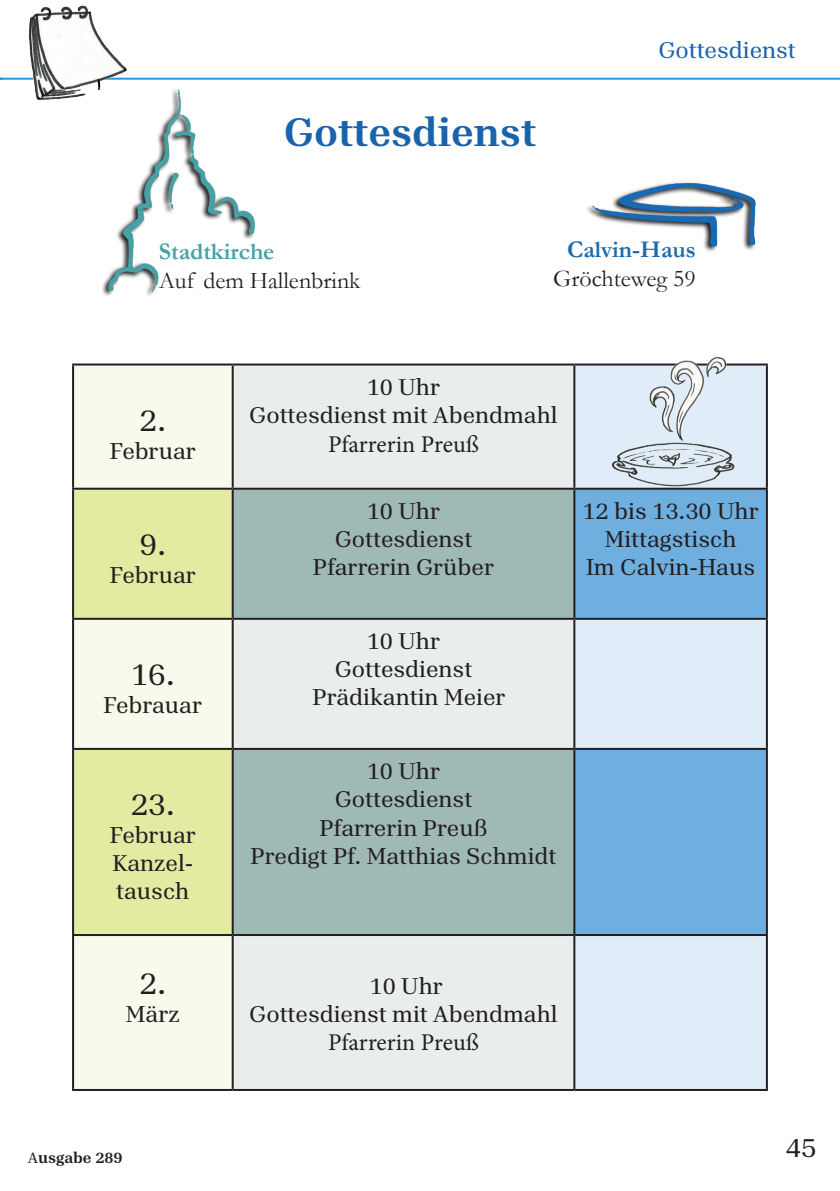
<style>
.page{position:relative;width:840px;height:1191px;background:#fff}
.page>*{position:absolute;margin:0;border:0;box-sizing:border-box;transform-origin:0 0}
.t1{font:700 42px "Aptos Serif";color:#1963ac}
.t2{font:32px "Aptos Serif";color:#231f20}
.t3{font:28px "Aptos Serif";color:#231f20}
.t4{font:24px/28px "Aptos Serif";color:#231f20;text-align:center}
.t5{font:24px "Garamond";color:#231f20}
.t6{font:24px "Minion Pro";color:#231f20}
.t7{font:24px "Aptos Serif";color:#1963ac}
.t8{font:700 24px "Garamond";color:#46a2a6}
.t9{font:700 24px "Garamond";color:#1f6aac}
.t10{font:700 16px "Aptos Serif";color:#231f20}
.s1{font-weight:400}
</style>
<div class="page">
<hr style="left:0;top:78px;width:839px;height:2px;background:#279ad6">
<img style="left:102px;top:89px;width:154px;height:207px">
<img style="left:578px;top:77px;width:189px;height:175px">
<img style="left:27px;top:5px;width:102px;height:100px">
<div style="left:74px;top:365px;width:157px;height:724px;background:#f8faeb"></div>
<div style="left:233px;top:365px;width:340px;height:724px;background:#e9eeed"></div>
<div style="left:575px;top:365px;width:190px;height:724px;background:#e0ecf7"></div>
<svg style="left:74px;top:490px;width:157px;height:444px;background:#e8efb7"></svg>
<svg style="left:233px;top:490px;width:340px;height:444px;background:#b4c7c4"></svg>
<svg style="left:575px;top:490px;width:190px;height:444px;background:#8dbde2"></svg>
<hr style="left:72px;top:363px;width:160px;height:2px;background:#231f20">
<hr style="left:72px;top:365px;width:2px;height:123px;background:#231f20">
<hr style="left:232px;top:363px;width:342px;height:2px;background:#231f20">
<hr style="left:574px;top:363px;width:193px;height:2px;background:#231f20">
<hr style="left:765px;top:365px;width:2px;height:123px;background:#231f20">
<hr style="left:72px;top:488px;width:160px;height:2px;background:#231f20">
<hr style="left:72px;top:490px;width:2px;height:128px;background:#231f20">
<hr style="left:232px;top:488px;width:342px;height:2px;background:#231f20">
<hr style="left:574px;top:488px;width:193px;height:2px;background:#231f20">
<hr style="left:765px;top:490px;width:2px;height:128px;background:#231f20">
<hr style="left:72px;top:618px;width:160px;height:2px;background:#231f20">
<hr style="left:72px;top:620px;width:2px;height:128px;background:#231f20">
<hr style="left:232px;top:618px;width:342px;height:2px;background:#231f20">
<hr style="left:574px;top:618px;width:193px;height:2px;background:#231f20">
<hr style="left:765px;top:620px;width:2px;height:128px;background:#231f20">
<hr style="left:72px;top:748px;width:160px;height:2px;background:#231f20">
<hr style="left:72px;top:750px;width:2px;height:184px;background:#231f20">
<hr style="left:232px;top:748px;width:342px;height:2px;background:#231f20">
<hr style="left:574px;top:748px;width:193px;height:2px;background:#231f20">
<hr style="left:765px;top:750px;width:2px;height:184px;background:#231f20">
<hr style="left:72px;top:934px;width:160px;height:2px;background:#231f20">
<hr style="left:72px;top:936px;width:2px;height:153px;background:#231f20">
<hr style="left:232px;top:934px;width:342px;height:2px;background:#231f20">
<hr style="left:574px;top:934px;width:193px;height:2px;background:#231f20">
<hr style="left:765px;top:936px;width:2px;height:153px;background:#231f20">
<hr style="left:72px;top:1089px;width:160px;height:2px;background:#231f20">
<hr style="left:232px;top:1089px;width:342px;height:2px;background:#231f20">
<hr style="left:574px;top:1089px;width:193px;height:2px;background:#231f20">
<hr style="left:231px;top:365px;width:2px;height:123px;background:#231f20">
<hr style="left:573px;top:365px;width:2px;height:123px;background:#231f20">
<hr style="left:231px;top:490px;width:2px;height:128px;background:#231f20">
<hr style="left:573px;top:490px;width:2px;height:128px;background:#231f20">
<hr style="left:231px;top:620px;width:2px;height:128px;background:#231f20">
<hr style="left:573px;top:620px;width:2px;height:128px;background:#231f20">
<hr style="left:231px;top:750px;width:2px;height:184px;background:#231f20">
<hr style="left:573px;top:750px;width:2px;height:184px;background:#231f20">
<hr style="left:231px;top:936px;width:2px;height:153px;background:#231f20">
<hr style="left:573px;top:936px;width:2px;height:153px;background:#231f20">
<img style="left:602px;top:356px;width:136px;height:134px">
<h1 class="t1" style="left:283px;top:104px;width:254px">Gottesdienst</h1>
<p class="t7" style="left:658px;top:34px;width:139px">Gottesdienst</p>
<p class="t8" style="left:159px;top:235px;width:117px">Stadtkirche</p>
<p class="t5" style="left:159px;top:264px;width:203px">Auf dem Hallenbrink</p>
<p class="t9" style="left:567px;top:233px;width:130px">Calvin-Haus</p>
<p class="t5" style="left:552px;top:262px;width:144px">Gröchteweg 59</p>
<h2 class="t2" style="left:139px;top:398px;width:28px">2.</h2>
<p class="t4" style="left:110px;top:436px;width:87px">Februar</p>
<h2 class="t2" style="left:139px;top:522px;width:28px">9.</h2>
<p class="t4" style="left:110px;top:560px;width:87px">Februar</p>
<h2 class="t2" style="left:131px;top:652px;width:46px">16.</h2>
<p class="t4" style="left:104px;top:690px;width:100px">Febrauar</p>
<h2 class="t2" style="left:131px;top:782px;width:46px">23.</h2>
<p class="t4" style="left:110px;top:820px;width:87px;text-align:justify">Februar Kanzel&shy;tausch</p>
<h2 class="t2" style="left:139px;top:961px;width:28px">2.</h2>
<p class="t4" style="left:126px;top:998px;width:55px">März</p>
<p class="t10" style="left:28px;top:1146px;width:96px"><span class="s1">A</span>usgabe 289</p>
<p class="t4" style="left:249px;top:372px;width:310px">10 Uhr<br>Gottesdienst mit Abendmahl</p>
<p class="t6" style="left:328px;top:428px;width:152px">Pfarrerin Preuß</p>
<p class="t4" style="left:313px;top:496px;width:182px">10 Uhr<br>Gottesdienst<br>Pfarrerin Grüber</p>
<p class="t4" style="left:582px;top:496px;width:178px">12 bis 13.30 Uhr<br>Mittagstisch<br>Im Calvin-Haus</p>
<p class="t4" style="left:312px;top:626px;width:194px">10 Uhr<br>Gottesdienst<br>Prädikantin Meier</p>
<p class="t4" style="left:250px;top:756px;width:307px">10 Uhr<br>Gottesdienst<br>Pfarrerin Preuß<br>Predigt Pf. Matthias Schmidt</p>
<p class="t4" style="left:249px;top:970px;width:310px">10 Uhr<br>Gottesdienst mit Abendmahl</p>
<p class="t6" style="left:328px;top:1026px;width:152px">Pfarrerin Preuß</p>
<p class="t3" style="left:785px;top:1129px;width:32px">45</p>
</div>
